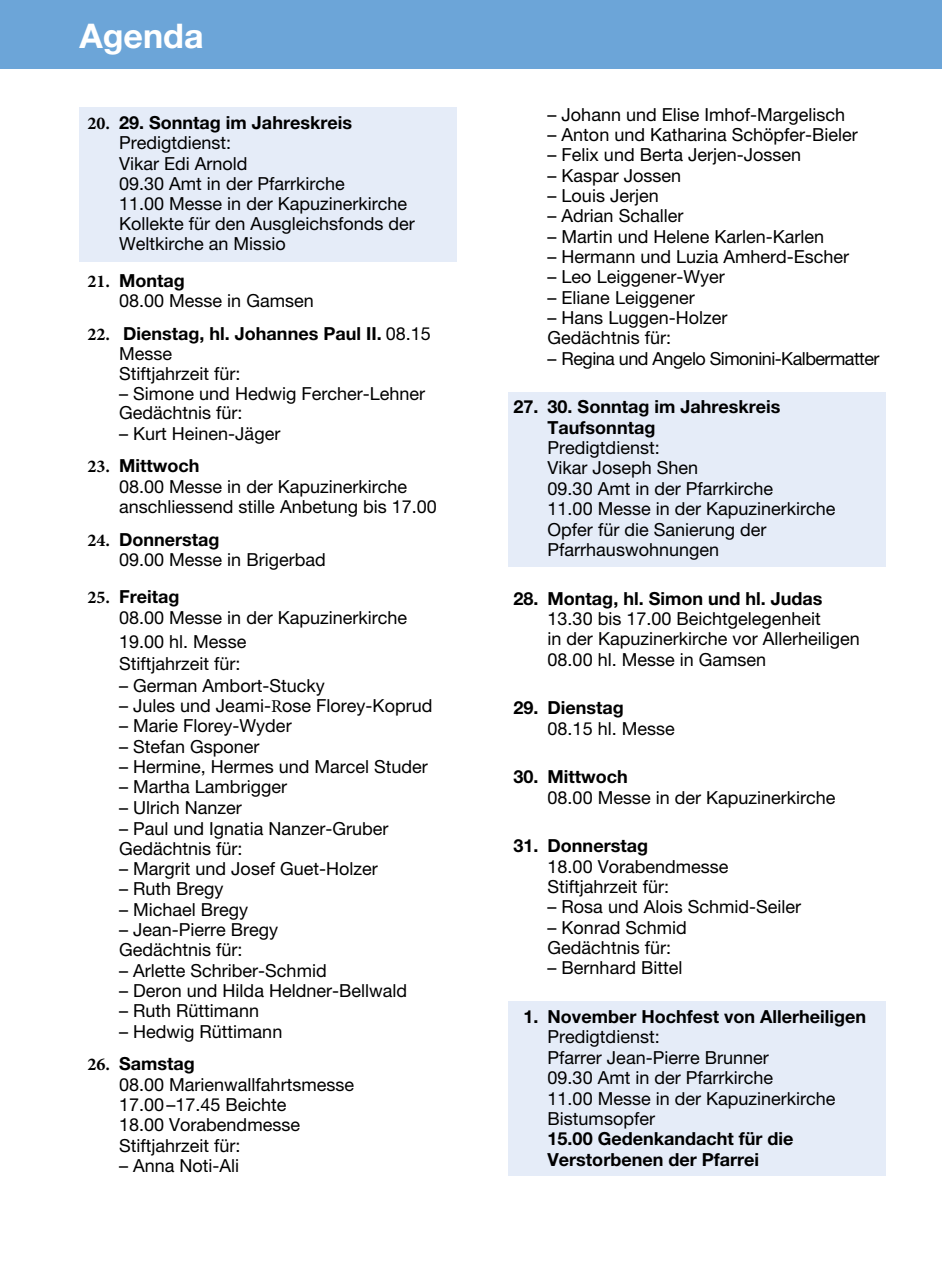
<style>
.page{position:relative;width:942px;height:1276px;background:#fff}
.page>*{position:absolute;margin:0;border:0;box-sizing:border-box;transform-origin:0 0}
.t1{font:700 34px "Helvetica Neue LT Pro";color:#fff}
.t2{font:18px/20.4px "Helvetica Neue LT Pro";color:#000}
.t3{font:700 18px/19.8px "Helvetica Neue LT Pro";color:#000}
.t4{font:18px "Helvetica Neue LT Pro";letter-spacing:-.03em;color:#000}
.s1{font-family:"Minion Pro";font-weight:700}
.s2{font-weight:700}
.s3{font-family:"Minion Pro"}
.s4{font-weight:400}
</style>
<div class="page">
<div style="left:0;top:0;width:941px;height:68px;background:#6ca5d8"></div>
<div style="left:79px;top:108px;width:377px;height:32px;background:#e5ecf8"></div>
<div style="left:79px;top:128px;width:377px;height:32px;background:#e5ecf8"></div>
<div style="left:79px;top:148px;width:377px;height:33px;background:#e5ecf8"></div>
<div style="left:79px;top:169px;width:377px;height:32px;background:#e5ecf8"></div>
<div style="left:79px;top:189px;width:377px;height:32px;background:#e5ecf8"></div>
<div style="left:79px;top:209px;width:377px;height:53px;background:#e5ecf8"></div>
<div style="left:507px;top:392px;width:377px;height:32px;background:#e5ecf8"></div>
<div style="left:507px;top:412px;width:377px;height:32px;background:#e5ecf8"></div>
<div style="left:507px;top:433px;width:377px;height:32px;background:#e5ecf8"></div>
<div style="left:507px;top:453px;width:377px;height:32px;background:#e5ecf8"></div>
<div style="left:507px;top:473px;width:377px;height:32px;background:#e5ecf8"></div>
<div style="left:507px;top:494px;width:377px;height:32px;background:#e5ecf8"></div>
<div style="left:507px;top:514px;width:377px;height:52px;background:#e5ecf8"></div>
<div style="left:507px;top:1001px;width:377px;height:33px;background:#e5ecf8"></div>
<div style="left:507px;top:1022px;width:377px;height:32px;background:#e5ecf8"></div>
<div style="left:507px;top:1042px;width:377px;height:32px;background:#e5ecf8"></div>
<div style="left:507px;top:1062px;width:377px;height:33px;background:#e5ecf8"></div>
<div style="left:507px;top:1083px;width:377px;height:32px;background:#e5ecf8"></div>
<div style="left:507px;top:1103px;width:377px;height:32px;background:#e5ecf8"></div>
<div style="left:507px;top:1123px;width:377px;height:53px;background:#e5ecf8"></div>
<h1 class="t1" style="left:79px;top:15px;width:126px">Agenda</h1>
<p class="t2" style="left:119px;top:112px;width:297px;text-indent:-32px"><span class="s1">20.</span> <span class="s2">29. Sonntag im Jahreskreis<br></span>Predigtdienst:<br>Vikar Edi Arnold<br>09.30 Amt in der Pfarrkirche<br>11.00 Messe in der Kapuzinerkirche<br>Kollekte für den Ausgleichsfonds der<br>Weltkirche an Missio</p>
<p class="t2" style="left:119px;top:270px;width:196px;text-indent:-32px"><span class="s1">21.</span> <span class="s2">Montag<br></span>08.00 Messe in Gamsen</p>
<p class="t3" style="left:119px;top:323px;width:313px;text-indent:-32px"><span class="s3">22.</span> Dienstag, hl. Johannes Paul II. <span class="s4">08.15<br>Messe<br>Stiftjahrzeit für:</span></p>
<p class="t2" style="left:119px;top:384px;width:307px;line-height:19.2px">– Simone und Hedwig Fercher-Lehner<br>Gedächtnis für:</p>
<p class="t2" style="left:119px;top:423px;width:163px">– Kurt Heinen-Jäger</p>
<p class="t2" style="left:119px;top:455px;width:319px;text-indent:-32px"><span class="s1">23.</span> <span class="s2">Mittwoch<br></span>08.00 Messe in der Kapuzinerkirche anschliessend stille Anbetung bis 17.00</p>
<p class="t2" style="left:119px;top:529px;width:208px;text-indent:-32px"><span class="s1">24.</span> <span class="s2">Donnerstag<br></span>09.00 Messe in Brigerbad</p>
<p class="t2" style="left:119px;top:585px;width:289px;line-height:22.4px;text-indent:-32px"><span class="s1">25.</span> <span class="s2">Freitag<br></span>08.00 Messe in der Kapuzinerkirche<br>19.00 hl. Messe<br>Stiftjahrzeit für:</p>
<p class="t2" style="left:119px;top:675px;width:207px">– German Ambort-Stucky</p>
<p class="t2" style="left:119px;top:695px;width:314px">– Jules und Jeami-<span class="s3">R</span>ose Florey-Koprud</p>
<p class="t2" style="left:119px;top:715px;width:174px">– Marie Florey-Wyder</p>
<p class="t2" style="left:119px;top:736px;width:142px">– Stefan Gsponer</p>
<p class="t2" style="left:119px;top:756px;width:310px">– Hermine, Hermes und Marcel Studer</p>
<p class="t2" style="left:119px;top:776px;width:169px">– Martha Lambrigger</p>
<p class="t2" style="left:119px;top:797px;width:124px">– Ulrich Nanzer</p>
<p class="t2" style="left:119px;top:819px;width:271px;line-height:19.2px">– Paul und Ignatia Nanzer-Gruber<br>Gedächtnis für:</p>
<p class="t2" style="left:119px;top:858px;width:260px">– Margrit und Josef Guet-Holzer</p>
<p class="t2" style="left:119px;top:878px;width:106px">– Ruth Bregy</p>
<p class="t2" style="left:119px;top:898px;width:131px">– Michael Bregy</p>
<p class="t2" style="left:119px;top:919px;width:160px">– Jean-Pierre Bregy<br>Gedächtnis für:</p>
<p class="t2" style="left:119px;top:959px;width:209px">– Arlette Schriber-Schmid</p>
<p class="t2" style="left:119px;top:980px;width:289px">– Deron und Hilda Heldner-Bellwald</p>
<p class="t2" style="left:119px;top:1000px;width:141px">– Ruth Rüttimann</p>
<p class="t2" style="left:119px;top:1020px;width:165px">– Hedwig Rüttimann</p>
<p class="t2" style="left:119px;top:1053px;width:236px;text-indent:-32px"><span class="s1">26.</span> <span class="s2">Samstag<br></span>08.00 Marienwallfahrtsmesse<br>17.00 –17.45 Beichte<br>18.00 Vorabendmesse<br>Stiftjahrzeit für:</p>
<p class="t2" style="left:119px;top:1155px;width:122px">– Anna Noti-Ali</p>
<p class="t2" style="left:547px;top:104px;width:299px">– Johann und Elise Imhof-Margelisch</p>
<p class="t2" style="left:547px;top:124px;width:312px">– Anton und Katharina Schöpfer-Bieler</p>
<p class="t2" style="left:547px;top:144px;width:255px">– Felix und Berta Jerjen-Jossen</p>
<p class="t2" style="left:547px;top:165px;width:135px">– Kaspar Jossen</p>
<p class="t2" style="left:547px;top:185px;width:113px">– Louis Jerjen</p>
<p class="t2" style="left:547px;top:205px;width:137px">– Adrian Schaller</p>
<p class="t2" style="left:547px;top:226px;width:278px">– Martin und Helene Karlen-Karlen</p>
<p class="t2" style="left:547px;top:246px;width:303px">– Hermann und Luzia Amherd-Escher</p>
<p class="t2" style="left:547px;top:266px;width:179px">– Leo Leiggener-Wyer</p>
<p class="t2" style="left:547px;top:287px;width:149px">– Eliane Leiggener</p>
<p class="t2" style="left:547px;top:307px;width:181px">– Hans Luggen-Holzer<br>Gedächtnis für:</p>
<p class="t4" style="left:547px;top:348px;width:333px">– Regina und Angelo Simonini-Kalbermatter</p>
<p class="t3" style="left:547px;top:396px;width:234px;line-height:20.4px;text-indent:-34px">27. 30. Sonntag im Jahreskreis<br>Taufsonntag</p>
<p class="t2" style="left:547px;top:437px;width:289px">Predigtdienst:<br>Vikar Joseph Shen<br>09.30 Amt in der Pfarrkirche<br>11.00 Messe in der Kapuzinerkirche<br>Opfer für die Sanierung der<br>Pfarrhauswohnungen</p>
<p class="t3" style="left:513px;top:588px;width:310px">28. Montag, hl. Simon und hl. Judas</p>
<p class="t2" style="left:547px;top:608px;width:313px">13.30 bis 17.00 Beichtgelegenheit<br>in der Kapuzinerkirche vor Allerheiligen<br>08.00 hl. Messe in Gamsen</p>
<p class="t3" style="left:513px;top:697px;width:112px">29. Dienstag</p>
<p class="t2" style="left:547px;top:718px;width:129px">08.15 hl. Messe</p>
<p class="t3" style="left:513px;top:766px;width:116px">30. Mittwoch</p>
<p class="t2" style="left:547px;top:787px;width:289px">08.00 Messe in der Kapuzinerkirche</p>
<p class="t3" style="left:513px;top:835px;width:136px">31. Donnerstag</p>
<p class="t2" style="left:547px;top:856px;width:182px">18.00 Vorabendmesse<br>Stiftjahrzeit für:</p>
<p class="t2" style="left:547px;top:896px;width:255px">– Rosa und Alois Schmid-Seiler</p>
<p class="t2" style="left:547px;top:917px;width:141px">– Konrad Schmid<br>Gedächtnis für:</p>
<p class="t2" style="left:547px;top:957px;width:136px">– Bernhard Bittel</p>
<p class="t3" style="left:523px;top:1006px;width:344px">1. November Hochfest von Allerheiligen</p>
<p class="t2" style="left:547px;top:1026px;width:289px">Predigtdienst:<br>Pfarrer Jean-Pierre Brunner<br>09.30 Amt in der Pfarrkirche<br>11.00 Messe in der Kapuzinerkirche<br>Bistumsopfer</p>
<p class="t3" style="left:547px;top:1128px;width:247px;line-height:20.4px">15.00 Gedenkandacht für die<br>Verstorbenen der Pfarrei</p>
</div>
